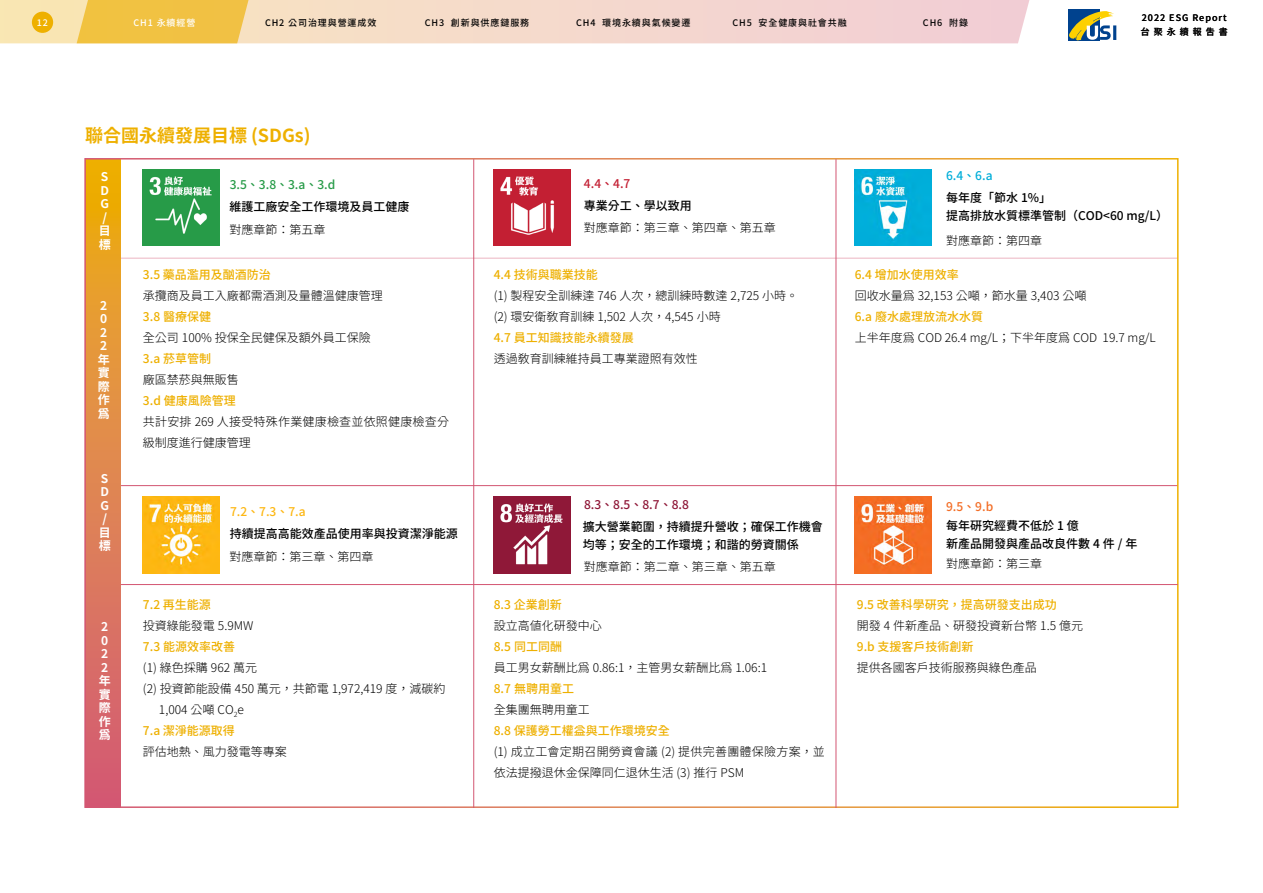
<style>
.page{position:relative;width:1263px;height:893px;background:#fff}
.page>*{position:absolute;margin:0;border:0;box-sizing:border-box;transform-origin:0 0}
.t1{font:18px "Gen Yo Gothic TW Bold TTF";color:#eeb000}
.t2{font:12px/21px "Gen Yo Gothic TW Light TTF";color:#000}
.t3{font:12px "Gen Yo Gothic TW Medium TTF";color:#eeb000}
.t4{font:12px/18px "Gen Yo Gothic TW Medium TTF";color:#000}
.t5{font:12px/21px "Gen Yo Gothic TW Light TTF";letter-spacing:.02em;color:#000}
.t6{font:12px/13.5px "Gen Yo Gothic TW Bold TTF";color:#fff;text-align:center}
.t7{font:12px "Gen Yo Gothic TW Medium TTF";color:#279b48}
.t8{font:12px "Gen Yo Gothic TW Medium TTF";color:#8f1838}
.t9{font:12px "Gen Yo Gothic TW Medium TTF";color:#fdb713}
.t10{font:12px "Gen Yo Gothic TW Medium TTF";color:#c31f33}
.t11{font:12px "Gen Yo Gothic TW Medium TTF";color:#00aed9}
.t12{font:12px "Gen Yo Gothic TW Medium TTF";color:#f36d25}
.t13{font:9px/13.5px "Gen Yo Gothic TW Medium TTF";letter-spacing:.1em;color:#000}
.t14{font:9px "Gen Yo Gothic TW Medium TTF";letter-spacing:.1em;color:#fff}
</style>
<div class="page">
<div style="left:1068px;top:10px;width:31px;height:31px;background:#00428e"></div>
<svg style="left:1069px;top:11px;width:47px;height:30px"></svg>
<svg style="left:0;top:0;width:1030px;height:43px;background:#f4d4b4"></svg>
<hr style="left:121px;top:485px;width:1057px;height:1px;background:#d35672">
<img style="left:143px;top:169px;width:76px;height:77px">
<img style="left:855px;top:169px;width:76px;height:77px">
<img style="left:494px;top:169px;width:76px;height:77px">
<svg style="left:87px;top:161px;width:34px;height:644px;background:#df8548"></svg>
<img style="left:143px;top:497px;width:76px;height:76px">
<img style="left:494px;top:497px;width:76px;height:76px">
<hr style="left:121px;top:584px;width:1057px;height:1px;background:#d35672">
<img style="left:855px;top:497px;width:76px;height:76px">
<hr style="left:473px;top:159px;width:1px;height:649px;background:#d35672">
<hr style="left:836px;top:159px;width:1px;height:649px;background:#d35672">
<p class="t14" style="left:37px;top:18px;width:13px">12</p>
<p class="t14" style="left:133px;top:17px;width:63px">CH1 永續經營</p>
<p class="t13" style="left:265px;top:16px;width:113px">CH2 公司治理與營運成效</p>
<p class="t13" style="left:425px;top:16px;width:106px">CH3 創新與供應鏈服務</p>
<p class="t13" style="left:576px;top:16px;width:116px">CH4 環境永續與氣候變遷</p>
<p class="t13" style="left:732px;top:16px;width:116px">CH5 安全健康與社會共融</p>
<p class="t13" style="left:923px;top:16px;width:47px">CH6 附錄</p>
<p class="t13" style="left:1141px;top:11px;width:89px">2022 ESG Report台 聚 永 續 報 告 書</p>
<h1 class="t1" style="left:85px;top:125px;width:227px">聯合國永續發展目標 (SDGs)</h1>
<p class="t6" style="left:99px;top:170px;width:13px">S<br>D<br>G /目標</p>
<p class="t6" style="left:98px;top:299px;width:13px;text-align:left">2<br>0<br>2<br>2年實際作為</p>
<p class="t6" style="left:99px;top:472px;width:13px">S<br>D<br>G /目標</p>
<p class="t6" style="left:99px;top:620px;width:13px;text-align:left">2<br>0<br>2<br>2年實際作為</p>
<p class="t11" style="left:946px;top:169px;width:48px">6.4、6.a</p>
<p class="t7" style="left:230px;top:178px;width:107px">3.5、3.8、3.a、3.d</p>
<p class="t10" style="left:584px;top:176px;width:48px">4.4、4.7</p>
<p class="t4" style="left:230px;top:198px;width:181px">維護工廠安全工作環境及員工健康</p>
<p class="t4" style="left:584px;top:197px;width:109px">專業分工、學以致用</p>
<p class="t4" style="left:946px;top:189px;width:223px">每年度「節水 1%」<br>提高排放水質標準管制（COD&lt;60 mg/L）</p>
<p class="t2" style="left:230px;top:219px;width:97px">對應章節：第五章</p>
<p class="t2" style="left:584px;top:218px;width:193px">對應章節：第三章、第四章、第五章</p>
<p class="t2" style="left:946px;top:230px;width:97px">對應章節：第四章</p>
<p class="t3" style="left:143px;top:268px;width:129px">3.5 藥品濫用及酗酒防治</p>
<p class="t2" style="left:143px;top:286px;width:241px">承攬商及員工入廠都需酒測及量體溫健康管理</p>
<p class="t3" style="left:143px;top:310px;width:70px">3.8 醫療保健</p>
<p class="t2" style="left:143px;top:328px;width:229px">全公司 100% 投保全民健保及額外員工保險</p>
<p class="t3" style="left:143px;top:352px;width:70px">3.a 菸草管制</p>
<p class="t2" style="left:143px;top:370px;width:97px">廠區禁菸與無販售</p>
<p class="t3" style="left:143px;top:394px;width:94px">3.d 健康風險管理</p>
<p class="t5" style="left:143px;top:412px;width:308px">共計安排 269 人接受特殊作業健康檢查並依照健康檢查分級制度進行健康管理</p>
<p class="t9" style="left:230px;top:504px;width:77px">7.2、7.3、7.a</p>
<p class="t4" style="left:230px;top:525px;width:229px">持續提高高能效產品使用率與投資潔淨能源</p>
<p class="t2" style="left:230px;top:546px;width:145px">對應章節：第三章、第四章</p>
<p class="t3" style="left:143px;top:598px;width:69px">7.2 再生能源</p>
<p class="t2" style="left:143px;top:616px;width:112px">投資綠能發電 5.9MW</p>
<p class="t3" style="left:143px;top:640px;width:94px">7.3 能源效率改善</p>
<p class="t2" style="left:143px;top:658px;width:116px">(1) 綠色採購 962 萬元</p>
<p class="t2" style="left:143px;top:679px;width:304px">(2) 投資節能設備 450 萬元，共節電 1,972,419 度，減碳約</p>
<p class="t2" style="left:159px;top:700px;width:87px">1,004 公噸 CO<sub>2</sub>e</p>
<p class="t3" style="left:143px;top:724px;width:93px">7.a 潔淨能源取得</p>
<p class="t2" style="left:143px;top:742px;width:145px">評估地熱、風力發電等專案</p>
<p class="t3" style="left:494px;top:268px;width:105px">4.4 技術與職業技能</p>
<p class="t2" style="left:494px;top:286px;width:306px">(1) 製程安全訓練達 746 人次，總訓練時數達 2,725 小時。(2) 環安衛教育訓練 1,502 人次，4,545 小時</p>
<p class="t3" style="left:494px;top:331px;width:141px">4.7 員工知識技能永續發展</p>
<p class="t2" style="left:494px;top:349px;width:205px">透過教育訓練維持員工專業證照有效性</p>
<p class="t3" style="left:855px;top:268px;width:105px">6.4 增加水使用效率</p>
<p class="t2" style="left:855px;top:286px;width:233px">回收水量為 32,153 公噸，節水量 3,403 公噸</p>
<p class="t3" style="left:855px;top:310px;width:130px">6.a 廢水處理放流水水質</p>
<p class="t2" style="left:855px;top:328px;width:303px">上半年度為 COD 26.4 mg/L；下半年度為 COD 19.7 mg/L</p>
<p class="t8" style="left:584px;top:498px;width:106px">8.3、8.5、8.7、8.8</p>
<p class="t12" style="left:946px;top:499px;width:49px">9.5、9.b</p>
<p class="t4" style="left:583px;top:518px;width:241px">擴大營業範圍，持續提升營收；確保工作機會均等；安全的工作環境；和諧的勞資關係</p>
<p class="t2" style="left:584px;top:556px;width:193px">對應章節：第二章、第三章、第五章</p>
<p class="t3" style="left:494px;top:598px;width:69px">8.3 企業創新</p>
<p class="t2" style="left:494px;top:616px;width:109px">設立高值化研發中心</p>
<p class="t3" style="left:494px;top:640px;width:70px">8.5 同工同酬</p>
<p class="t2" style="left:494px;top:658px;width:275px">員工男女薪酬比為 0.86:1，主管男女薪酬比為 1.06:1</p>
<p class="t3" style="left:494px;top:682px;width:82px">8.7 無聘用童工</p>
<p class="t2" style="left:494px;top:700px;width:97px">全集團無聘用童工</p>
<p class="t3" style="left:494px;top:724px;width:177px">8.8 保護勞工權益與工作環境安全</p>
<p class="t5" style="left:494px;top:742px;width:333px">(1) 成立工會定期召開勞資會議 (2) 提供完善團體保險方案，並依法提撥退休金保障同仁退休生活 (3) 推行 PSM</p>
<p class="t4" style="left:946px;top:517px;width:193px">每年研究經費不低於 1 億<br>新產品開發與產品改良件數 4 件 / 年</p>
<p class="t2" style="left:946px;top:553px;width:97px">對應章節：第三章</p>
<p class="t3" style="left:857px;top:598px;width:201px">9.5 改善科學研究，提高研發支出成功</p>
<p class="t2" style="left:857px;top:616px;width:228px">開發 4 件新產品、研發投資新台幣 1.5 億元</p>
<p class="t3" style="left:857px;top:640px;width:118px">9.b 支援客戶技術創新</p>
<p class="t2" style="left:857px;top:658px;width:181px">提供各國客戶技術服務與綠色產品</p>
</div>
